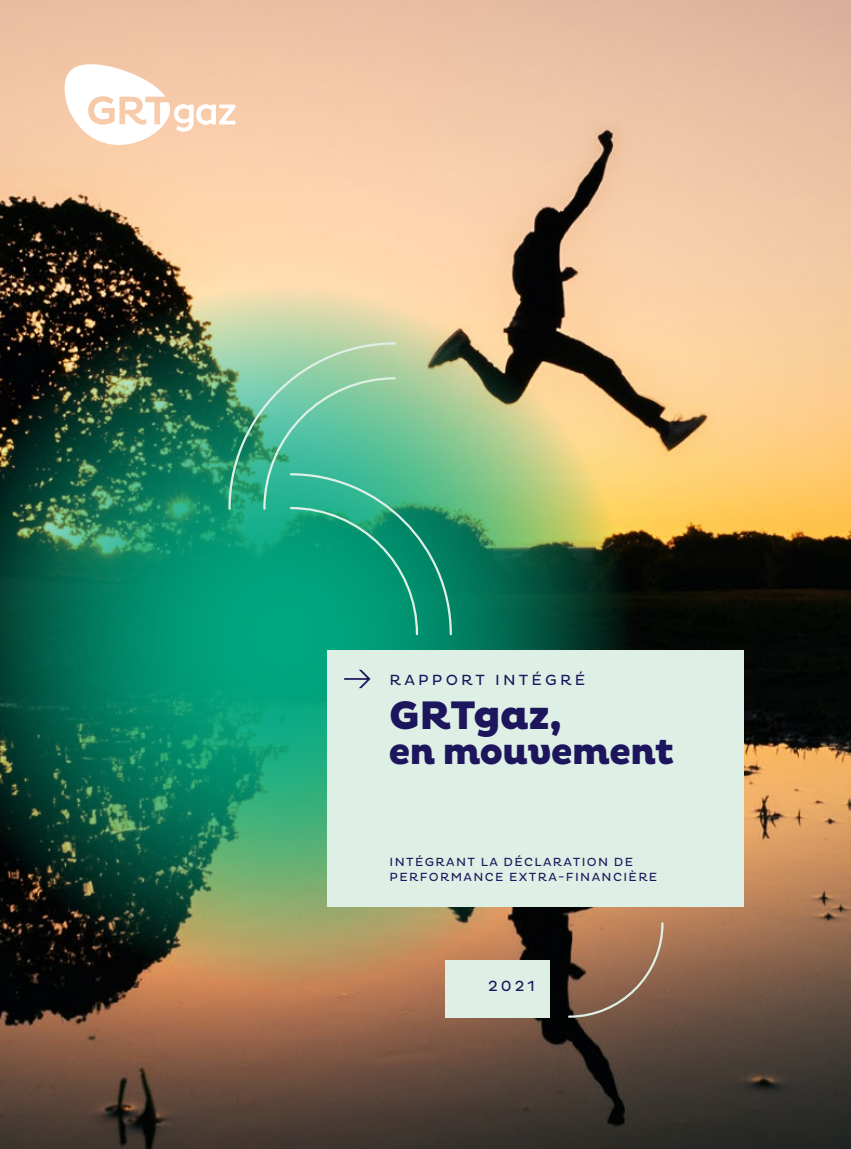
<style>
.page{position:relative;width:851px;height:1149px;background:#fff}
.page>*{position:absolute;margin:0;border:0;box-sizing:border-box;transform-origin:0 0}
.t1{font:800 40.5px "Pluto";letter-spacing:-.03em;color:#1d165d}
.t2{font:800 36.75px "Pluto";letter-spacing:-.03em;color:#1d165d}
.t3{font:15px "Pluto";letter-spacing:.215em;color:#1d165d}
.t4{font:12px/14.4px "Pluto";letter-spacing:.115em;color:#1d165d}
</style>
<div class="page">
<img style="left:0;top:0;width:850px;height:1148px">
<img style="left:0;top:283px;width:635px;height:706px">
<svg style="left:227px;top:341px;width:226px;height:295px;background:#41b08a"></svg>
<svg style="left:53px;top:61px;width:182px;height:89px"></svg>
<div style="left:327px;top:650px;width:416px;height:256px;background:#def0e6"></div>
<svg style="left:344px;top:669px;width:26px;height:19px"></svg>
<svg style="left:566px;top:920px;width:98px;height:98px;background:#956b50"></svg>
<div style="left:445px;top:959px;width:105px;height:58px;background:#def0e6"></div>
<p class="t3" style="left:389px;top:671px;width:197px">RAPPORT INTÉGRÉ</p>
<h1 class="t1" style="left:388px;top:692px;width:175px">GRTgaz,</h1>
<h2 class="t2" style="left:388px;top:730px;width:287px">en mouvement</h2>
<p class="t4" style="left:389px;top:855px;width:269px">INTÉGRANT LA DÉCLARATION DE<br>PERFORMANCE EXTRA-FINANCIÈRE</p>
<p class="t3" style="left:488px;top:976px;width:48px">2021</p>
</div>
